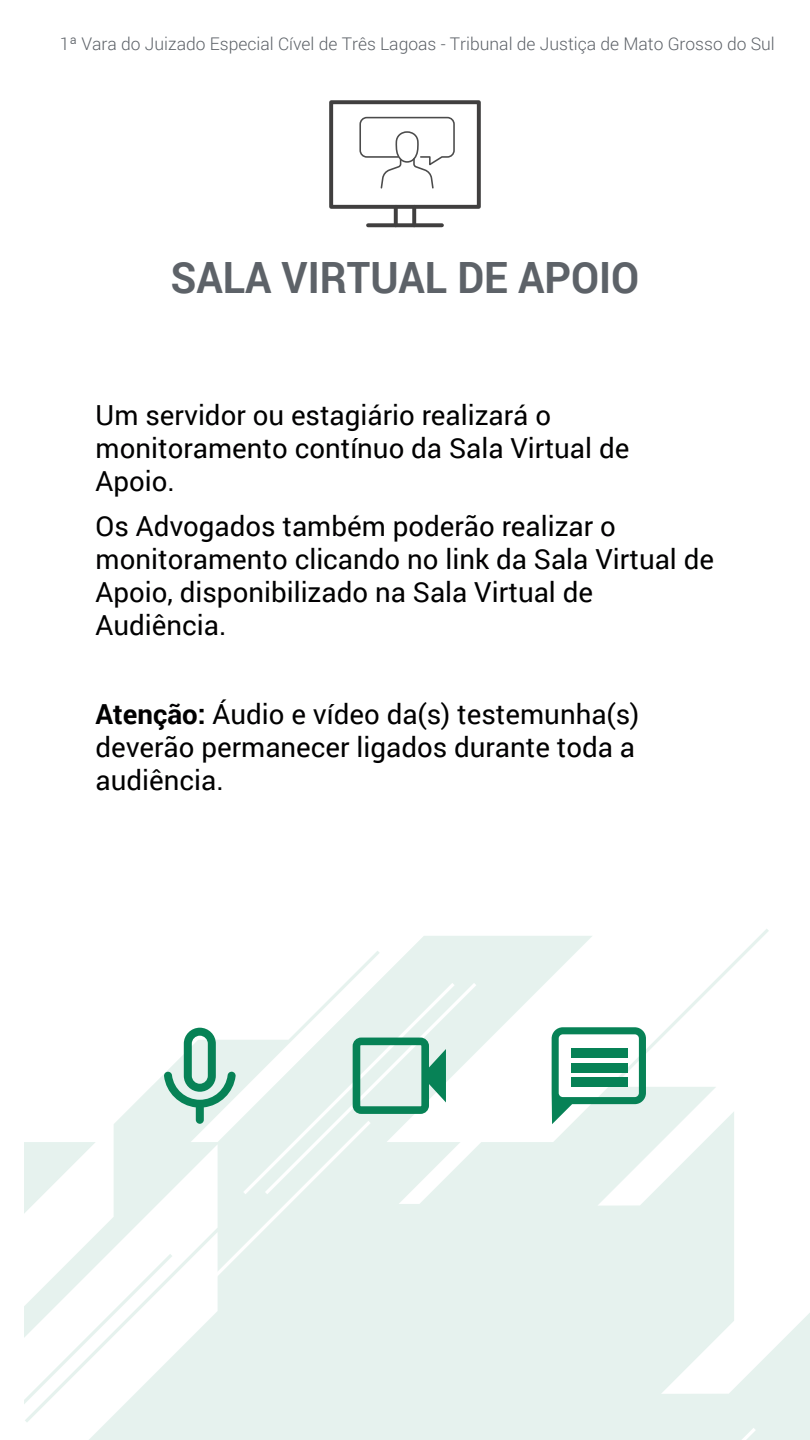
<style>
.page{position:relative;width:810px;height:1440px;background:#fff}
.page>*{position:absolute;margin:0;border:0;box-sizing:border-box;transform-origin:0 0}
.t1{font:700 43.12px "Roboto";color:#5d6268;scale:.95 1}
.t2{font:27.67px/33.2px "Roboto";color:#010001}
.t3{font:300 17.48px "Roboto";color:#5d6268}
.s1{font-weight:700}
</style>
<div class="page">
<svg style="left:346px;top:929px;width:423px;height:54px"></svg>
<div style="left:329px;top:100px;width:152px;height:109px;border:4px solid #403f3f"></div>
<svg style="left:368px;top:223px;width:74px;height:4px"></svg>
<svg style="left:412px;top:207px;width:4px;height:18px"></svg>
<svg style="left:394px;top:207px;width:4px;height:18px"></svg>
<svg style="left:359px;top:116px;width:96px;height:73px"></svg>
<svg style="left:24px;top:983px;width:786px;height:457px"></svg>
<p class="t3" style="left:60px;top:32px;width:717px">1ª Vara do Juizado Especial Cível de Três Lagoas - Tribunal de Justiça de Mato Grosso do Sul</p>
<h1 class="t1" style="left:171px;top:247px;width:495px">SALA VIRTUAL DE APOIO</h1>
<p class="t2" style="left:96px;top:397px;width:535px">Um servidor ou estagiário realizará o monitoramento contínuo da Sala Virtual de<br>Apoio.</p>
<p class="t2" style="left:96px;top:508px;width:620px">Os Advogados também poderão realizar o monitoramento clicando no link da Sala Virtual de Apoio, disponibilizado na Sala Virtual de Audiência.</p>
<p class="t2" style="left:96px;top:697px;width:545px"><span class="s1">Atenção:</span> Áudio e vídeo da(s) testemunha(s) deverão permanecer ligados durante toda a audiência.</p>
</div>
